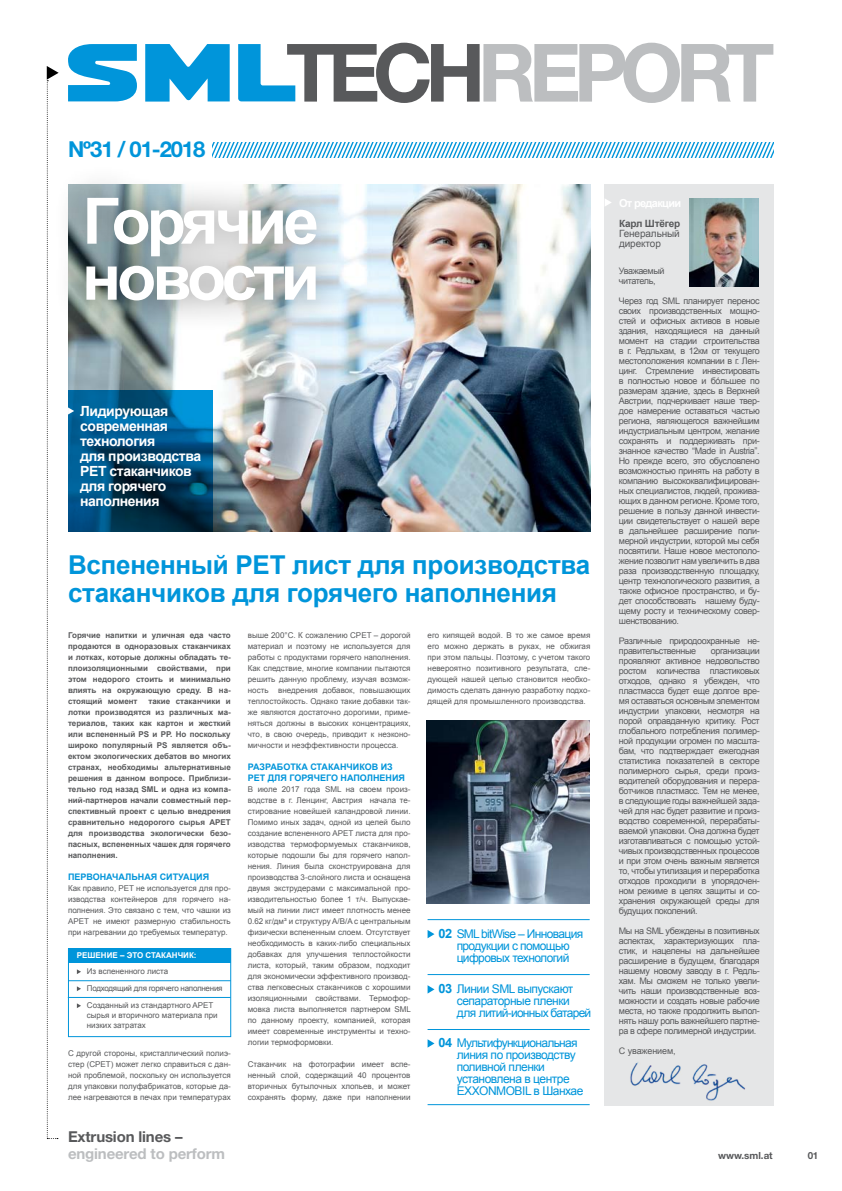
<style>
.page{position:relative;width:842px;height:1191px;background:#fff}
.page>*{position:absolute;margin:0;border:0;box-sizing:border-box;transform-origin:0 0}
.t1{font:700 80.6px "Helvetica Neue";letter-spacing:-.09em;color:#bcbec0}
.t2{font:700 64px/56px "Arial";color:#fff}
.t3{font:700 26px/28px "Arial";letter-spacing:-.01em;color:#0095da}
.t4{font:700 22px "Helvetica Neue";letter-spacing:-.05em;color:#0095da}
.t5{font:700 15px "Helvetica Neue";letter-spacing:-.01em;color:#bcbec0}
.t6{font:700 15px "Helvetica Neue";letter-spacing:-.01em;color:#58595b}
.t7{font:700 14px/15px "Arial";letter-spacing:-.03em;color:#fff}
.t8{font:12px/12px "Arial";letter-spacing:-.05em;color:#0095da}
.t9{font:700 11px "Arial";color:#fff}
.t10{font:10px/10px "Arial";letter-spacing:-.01em;color:#58595b}
.t11{font:700 10px "Arial";color:#58595b}
.t12{font:700 9.8px "Helvetica Neue";color:#58595b}
.t13{font:9px/10px "Arial";letter-spacing:-.04em;color:#58595b;text-align:justify}
.t14{font:700 9px/11px "Arial";color:#0095da}
.t15{font:8px/11px "Arial";color:#58595b;text-align:justify}
.t16{font:700 8px/11px "Arial";color:#58595b;text-align:justify}
.t17{font:700 8px "Arial";color:#fff}
.s1{color:#58595b}
.s2{font-weight:700;font-size:12.8px}
</style>
<div class="page">
<svg style="left:47px;top:66px;width:12px;height:1073px"></svg>
<img style="left:68px;top:184px;width:522px;height:347px">
<svg style="left:68px;top:390px;width:144px;height:141px;background:#004d78"></svg>
<svg style="left:68px;top:407px;width:6px;height:7px"></svg>
<div style="left:52px;top:164px;width:298px;height:169px;background:#000;opacity:.49"></div>
<div style="left:605px;top:184px;width:169px;height:922px;background:#e5e6e7"></div>
<svg style="left:605px;top:199px;width:6px;height:7px"></svg>
<img style="left:630px;top:1062px;width:115px;height:39px">
<img style="left:689px;top:199px;width:69px;height:88px">
<img style="left:427px;top:720px;width:163px;height:183px">
<svg style="left:238px;top:44px;width:57px;height:57px"></svg>
<svg style="left:145px;top:44px;width:85px;height:58px"></svg>
<svg style="left:68px;top:44px;width:69px;height:57px"></svg>
<svg style="left:212px;top:142px;width:562px;height:16px"></svg>
<div style="left:68px;top:948px;width:163px;height:88px;border:1px solid #0095da"></div>
<div style="left:68px;top:948px;width:163px;height:15px;background:#0095da"></div>
<svg style="left:77px;top:969px;width:4px;height:5px"></svg>
<svg style="left:77px;top:986px;width:4px;height:5px"></svg>
<svg style="left:77px;top:1003px;width:4px;height:5px"></svg>
<hr style="left:68px;top:980px;width:163px;height:1px;background:#0095da">
<hr style="left:68px;top:997px;width:163px;height:1px;background:#0095da">
<hr style="left:428px;top:919px;width:162px;height:1px;background:#0095da">
<hr style="left:428px;top:974px;width:162px;height:1px;background:#0095da">
<hr style="left:428px;top:1029px;width:162px;height:1px;background:#0095da">
<hr style="left:428px;top:1104px;width:162px;height:1px;background:#0095da">
<svg style="left:428px;top:930px;width:6px;height:8px"></svg>
<svg style="left:428px;top:985px;width:6px;height:8px"></svg>
<svg style="left:428px;top:1039px;width:6px;height:8px"></svg>
<h3 class="t4" style="left:68px;top:136px;width:139px">Nº31 / 01-2018</h3>
<h1 class="t1" style="left:286px;top:23px;width:437px"><span class="s1">TECH</span>REport</h1>
<h2 class="t2" style="left:82px;top:195px;width:239px">Горячие новости</h2>
<h3 class="t7" style="left:80px;top:403px;width:123px">Лидирующая современная технология<br>для производства<br>PET стаканчиков для горячего наполнения</h3>
<h3 class="t3" style="left:68px;top:552px;width:185px">Вспененный РЕТ</h3>
<h3 class="t3" style="left:68px;top:552px;width:524px;text-indent:224px">лист для производства стаканчиков для горячего наполнения</h3>
<p class="t16" style="left:68px;top:630px;width:164px">Горячие напитки и уличная еда часто продаются в одноразовых стаканчиках и лотках, которые должны обладать те&shy;плоизоляционными свойствами, при этом недорого стоить и минимально влиять на окружающую среду. В на&shy;стоящий момент</p>
<p class="t16" style="left:68px;top:696px;width:164px;text-indent:81px">такие стаканчики и лотки производятся из различных ма&shy;териалов, таких как картон и жесткий или вспененный PS и PP. Но поскольку широко популярный PS является объ&shy;ектом экологических дебатов во многих странах, необходимы альтернативные решения в данном вопросе. Приблизи&shy;тельно год назад SML и одна из компа&shy;ний-партнеров начали совместный пер&shy;спективный проект с целью внедрения сравнительно недорогого сырья APET для производства экологически безо&shy;пасных, вспененных чашек для горячего наполнения.</p>
<p class="t14" style="left:68px;top:872px;width:143px">Первоначальная ситуация</p>
<p class="t15" style="left:68px;top:883px;width:164px">Как правило, PET не используется для про&shy;изводства контейнеров для горячего на&shy;полнения. Это связано с тем, что чашки из APET не имеют размерную стабильность при нагревании до требуемых температур.</p>
<p class="t17" style="left:77px;top:950px;width:121px">Решение – это стаканчик:</p>
<p class="t15" style="left:87px;top:963px;width:137px;line-height:17px;text-align:left">Из вспененного листа<br>Подходящий для горячего наполнения<br>Созданный из стандартного APET</p>
<p class="t15" style="left:87px;top:1010px;width:132px;line-height:10px">сырья и вторичного материала при низких затратах</p>
<p class="t15" style="left:68px;top:1048px;width:164px">С другой стороны, кристаллический полиэ&shy;стер (CPET) может легко справиться с дан&shy;ной проблемой, поскольку он используется для упаковки полуфабрикатов, которые да&shy;лее нагреваются в печах при температурах</p>
<h3 class="t6" style="left:68px;top:1127px;width:116px">Extrusion lines –</h3>
<h3 class="t5" style="left:68px;top:1144px;width:158px">engineered to perform</h3>
<p class="t15" style="left:248px;top:630px;width:164px">выше 200°C. К сожалению CPET – дорогой материал и поэтому не используется для работы с продуктами горячего наполнения.<br>Как следствие, многие компании пытаются решить данную проблему, изучая возмож&shy;ность внедрения добавок, повышающих теплостойкость. Однако такие добавки так&shy;же являются достаточно дорогими, приме&shy;няться должны в высоких концентрациях, что, в свою очередь, приводит к неэконо&shy;мичности и неэффективности процесса.</p>
<p class="t14" style="left:248px;top:762px;width:159px">Разработка стаканчиков из<br>PET для горячего наполн ения</p>
<p class="t15" style="left:248px;top:784px;width:165px">В июле 2017 года SML на своем произ&shy;водстве в г. Ленцинг, Австрия начала те&shy;стирование новейшей каландровой линии.<br>Помимо иных задач, одной из целей было создание вспененного APET листа для про&shy;изводства термоформуемых стаканчиков, которые подошли бы для горячего напол&shy;нения. Линия была сконструирована для производства 3-слойного листа и оснащена двумя экструдерами с максимальной про&shy;изводительностью более 1 т/ч. Выпускае&shy;мый на линии лист имеет плотность менее 0.62 кг/дм³ и структуру A/B/A с центральным физически вспененным слоем. Отсутствует необходимость в каких-либо специальных добавках для улучшения теплостойкости листа, который, таким образом, подходит для экономически эффективного производ&shy;ства легковесных стаканчиков с хорошими изоляционными свойствами. Термофор&shy;мовка листа выполняется партнером SML по данному проекту, компанией, которая имеет современные инструменты и техно&shy;логии термоформовки.</p>
<p class="t15" style="left:248px;top:1059px;width:164px">Стаканчик на фотографии имеет вспе&shy;ненный слой, содержащий 40 процентов вторичных бутылочных хлопьев, и может сохранять форму, даже при наполнении</p>
<p class="t15" style="left:428px;top:630px;width:164px">его кипящей водой. В то же самое время его можно держать в руках, не обжигая при этом пальцы. Поэтому, с учетом такого невероятно позитивного результата, сле&shy;дующей нашей целью становится необхо&shy;димость сделать данную разработку подхо&shy;дящей для промышленного производства.</p>
<h3 class="t8" style="left:438px;top:928px;width:146px;text-align:center"><span class="s2">02</span> SML bitWise – Инновация продукции с помощью цифровых технологий</h3>
<h3 class="t8" style="left:457px;top:983px;width:136px;text-indent:-18px"><span class="s2">03</span> Линии SML выпускают сепараторные пленки для литий-ионных батарей</h3>
<h3 class="t8" style="left:457px;top:1037px;width:128px;text-indent:-18px"><span class="s2">04</span> Мультифункциональная линия по производству поливной пленки установлена в центре<br>EXXONMOBIL в Шанхае</h3>
<p class="t9" style="left:619px;top:196px;width:64px">От редакции</p>
<p class="t11" style="left:619px;top:217px;width:63px">Карл Штёгер</p>
<p class="t10" style="left:619px;top:228px;width:62px">Генеральный директор</p>
<p class="t13" style="left:619px;top:266px;width:47px">Уважаемый читатель,</p>
<p class="t13" style="left:619px;top:296px;width:142px">Через год SML планирует перенос своих производственных мощно&shy;стей и офисных активов в новые здания, находящиеся на данный момент на стадии строительства в г. Редльхам, в 12км от текущего местоположения компании в г. Лен&shy;цинг. Стремление инвестировать в полностью новое и бόльшее по размерам здание, здесь в Верхней Австрии, подчеркивает наше твер&shy;дое намерение оставаться частью региона, являющегося важнейшим индустриальным центром, желание сохранять и поддерживать при&shy;знанное качество “Made in Austria”.<br>Но прежде всего, это обусловлено возможностью принять на работу в компанию высококвалифицирован&shy;ных специалистов, людей, прожива&shy;ющих в данном регионе. Кроме того, решение в пользу данной инвести&shy;ции свидетельствует о нашей вере в дальнейшее расширение поли&shy;мерной индустрии, которой мы себя посвятили. Наше новое местополо&shy;жение позволит нам увеличить в два раза производственную площадку, центр технологического развития, а также офисное пространство, и бу&shy;дет способствовать нашему буду&shy;щему росту и техническому совер&shy;шенствованию.</p>
<p class="t13" style="left:619px;top:636px;width:142px">Различные природоохранные не&shy;правительственные</p>
<p class="t13" style="left:619px;top:646px;width:142px;text-indent:92px">организации проявляют активное недовольство ростом количества пластиковых отходов, однако я убежден, что пластмасса будет еще долгое вре&shy;мя оставаться основным элементом индустрии упаковки, несмотря на порой оправданную критику. Рост глобального потребления полимер&shy;ной продукции огромен по масшта&shy;бам, что подтверждает ежегодная статистика показателей в секторе полимерного сырья, среди произ&shy;водителей оборудования и перера&shy;ботчиков пластмасс. Тем не менее, в следующие годы важнейшей зада&shy;чей для нас будет развитие и произ&shy;водство современной, перерабаты&shy;ваемой упаковки. Она должна будет изготавливаться с помощью устой&shy;чивых производственных процессов и при этом очень важным является то, чтобы утилизация и переработка отходов проходили в упорядочен&shy;ном режиме в целях защиты и со&shy;хранения окружающей среды для будущих поколений.</p>
<p class="t13" style="left:619px;top:926px;width:142px">Мы на SML убеждены в позитивных аспектах, характеризующих пла&shy;стик, и нацелены на дальнейшее расширение в будущем, благодаря нашему новому заводу в г. Редль&shy;хам. Мы сможем не только увели&shy;чить наши производственные воз&shy;можности и создать новые рабочие места, но также продолжить выпол&shy;нять нашу роль важнейшего партне&shy;ра в сфере полимерной индустрии.</p>
<p class="t13" style="left:619px;top:1046px;width:58px">С уважением,</p>
<p class="t12" style="left:718px;top:1149px;width:56px">www.sml.at</p>
<p class="t12" style="left:808px;top:1149px;width:12px">01</p>
</div>
